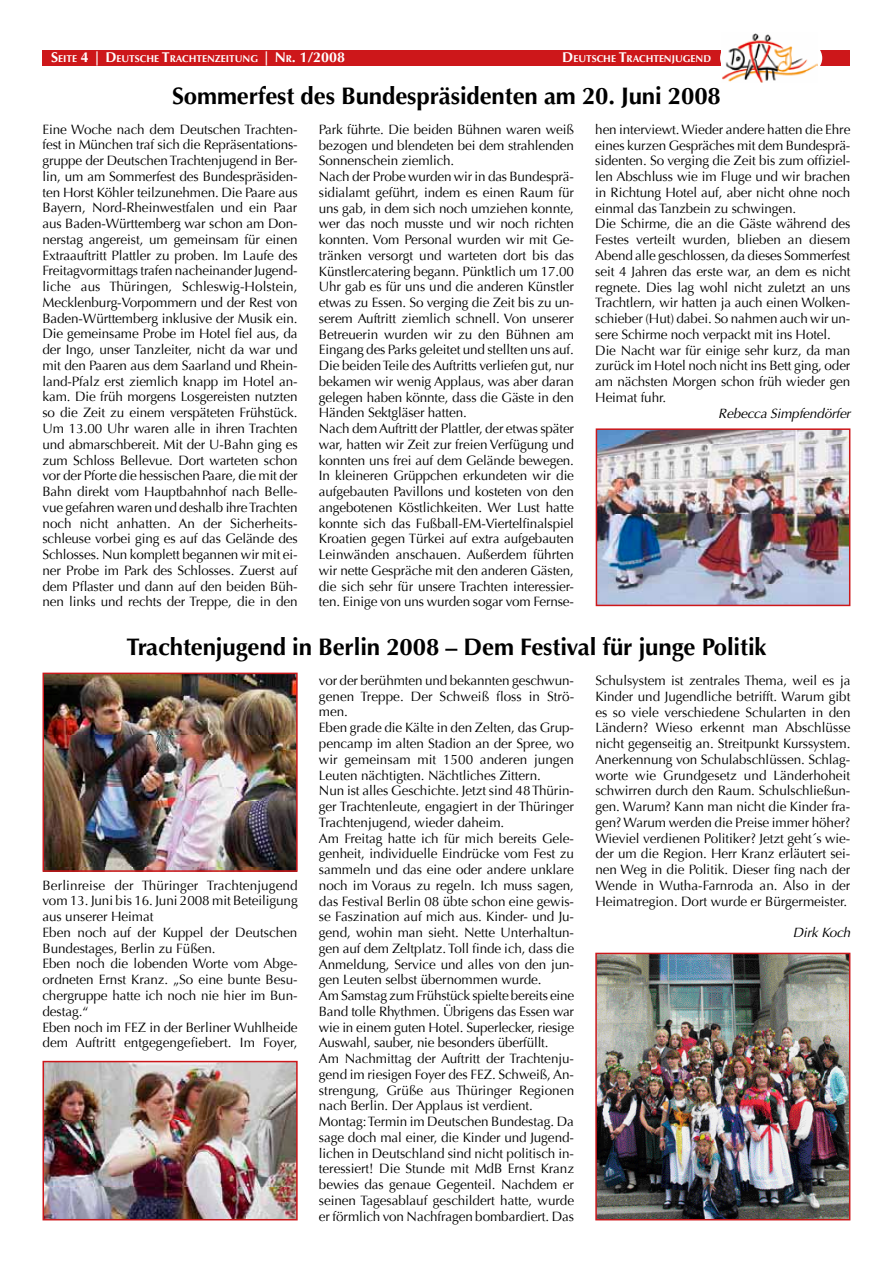
<style>
.page{position:relative;width:893px;height:1263px;background:#fff}
.page>*{position:absolute;margin:0;border:0;box-sizing:border-box;transform-origin:0 0}
.t1{font:700 24px "Optima";letter-spacing:-.005em;color:#000}
.t2{font:13.5px/15.8px "Optima";letter-spacing:-.01em;color:#000}
.t3{font:italic 13.5px "Optima";letter-spacing:-.01em;color:#000}
.t4{font:700 10.05px "Optima";color:#fff}
.s1{font-size:14.25px}
</style>
<div class="page">
<div style="left:43px;top:50px;width:807px;height:16px;background:#cd171a"></div>
<div style="left:720px;top:31px;width:102px;height:54px;background:#fff;border-radius:50%"></div>
<img style="left:722px;top:33px;width:95px;height:50px">
<img style="left:599px;top:431px;width:248px;height:172px">
<div style="left:596px;top:428px;width:254px;height:178px;border:2px solid #cd171a"></div>
<img style="left:46px;top:676px;width:249px;height:193px">
<div style="left:43px;top:673px;width:255px;height:199px;border:2px solid #cd171a"></div>
<img style="left:598px;top:956px;width:249px;height:261px">
<div style="left:595px;top:953px;width:255px;height:267px;border:2px solid #cd171a"></div>
<img style="left:46px;top:1064px;width:249px;height:153px">
<div style="left:43px;top:1061px;width:255px;height:159px;border:2px solid #cd171a"></div>
<p class="t4" style="left:51px;top:53px;width:295px"><span class="s1">S</span>EITE <span class="s1">4 | D</span>EUTSCHE <span class="s1">T</span>RACHTENZEITUNG <span class="s1">| N</span> R<span class="s1">. 1/2008</span></p>
<p class="t4" style="left:562px;top:53px;width:149px"><span class="s1">D</span>EUTSCHE <span class="s1">T</span>RACHTENJUGEND</p>
<h1 class="t1" style="left:172px;top:82px;width:550px">Sommerfest des Bundespräsidenten am 20. Juni 2008</h1>
<p class="t2" style="left:43px;top:121px;width:257px;text-align:justify">Eine Woche nach dem Deutschen Trachten&shy;fest in München traf sich die Repräsentations&shy;gruppe der Deutschen Trachtenjugend in Ber&shy;lin, um am Sommerfest des Bundespräsiden&shy;ten Horst Köhler teilzunehmen. Die Paare aus Bayern, Nord-Rheinwestfalen und ein Paar aus Baden-Württemberg war schon am Don&shy;nerstag angereist, um gemeinsam für einen Extraauftritt Plattler zu proben. Im Laufe des Freitagvormittags trafen nacheinander Jugend&shy;liche aus Thüringen, Schleswig-Holstein, Mecklenburg-Vorpommern und der Rest von Baden-Württemberg inklusive der Musik ein.<br>Die gemeinsame Probe im Hotel fiel aus, da der Ingo, unser Tanzleiter, nicht da war und mit den Paaren aus dem Saarland und Rhein&shy;land-Pfalz erst ziemlich knapp im Hotel an&shy;kam. Die früh morgens Losgereisten nutzten so die Zeit zu einem verspäteten Frühstück.<br>Um 13.00 Uhr waren alle in ihren Trachten und abmarschbereit. Mit der U-Bahn ging es zum Schloss Bellevue. Dort warteten schon vor der Pforte die hessischen Paare, die mit der Bahn direkt vom Hauptbahnhof nach Belle&shy;vue gefahren waren und deshalb ihre Trachten noch nicht anhatten. An der Sicherheits&shy;schleuse vorbei ging es auf das Gelände des Schlosses. Nun komplett begannen wir mit ei&shy;ner Probe im Park des Schlosses. Zuerst auf dem Pflaster und dann auf den beiden Büh&shy;nen links und rechts der Treppe, die in den</p>
<p class="t2" style="left:319px;top:122px;width:257px">Park führte. Die beiden Bühnen waren weiß bezogen und blendeten bei dem strahlenden Sonnenschein ziemlich.<br>Nach der Probe wurden wir in das Bundesprä&shy;sidialamt geführt, indem es einen Raum für uns gab, in dem sich noch umziehen konnte, wer das noch musste und wir noch richten konnten. Vom Personal wurden wir mit Ge&shy;tränken versorgt und warteten dort bis das Künstlercatering begann. Pünktlich um 17.00<br>Uhr gab es für uns und die anderen Künstler etwas zu Essen. So verging die Zeit bis zu un&shy;serem Auftritt ziemlich schnell. Von unserer Betreuerin wurden wir zu den Bühnen am Eingang des Parks geleitet und stellten uns auf.<br>Die beiden Teile des Auftritts verliefen gut, nur bekamen wir wenig Applaus, was aber daran gelegen haben könnte, dass die Gäste in den Händen Sektgläser hatten.<br>Nach dem Auftritt der Plattler, der etwas später war, hatten wir Zeit zur freien Verfügung und konnten uns frei auf dem Gelände bewegen.<br>In kleineren Grüppchen erkundeten wir die aufgebauten Pavillons und kosteten von den angebotenen Köstlichkeiten. Wer Lust hatte konnte sich das Fußball-EM-Viertelfinalspiel Kroatien gegen Türkei auf extra aufgebauten Leinwänden anschauen. Außerdem führten wir nette Gespräche mit den anderen Gästen, die sich sehr für unsere Trachten interessier&shy;ten. Einige von uns wurden sogar vom Fernse-</p>
<p class="t2" style="left:595px;top:122px;width:257px">hen interviewt. Wieder andere hatten die Ehre eines kurzen Gespräches mit dem Bundesprä&shy;sidenten. So verging die Zeit bis zum offiziel&shy;len Abschluss wie im Fluge und wir brachen in Richtung Hotel auf, aber nicht ohne noch einmal das Tanzbein zu schwingen.<br>Die Schirme, die an die Gäste während des Festes verteilt wurden, blieben an diesem Abend alle geschlossen, da dieses Sommerfest seit 4 Jahren das erste war, an dem es nicht regnete. Dies lag wohl nicht zuletzt an uns Trachtlern, wir hatten ja auch einen Wolken&shy;schieber (Hut) dabei. So nahmen auch wir un&shy;sere Schirme noch verpackt mit ins Hotel.<br>Die Nacht war für einige sehr kurz, da man zurück im Hotel noch nicht ins Bett ging, oder am nächsten Morgen schon früh wieder gen Heimat fuhr.</p>
<p class="t3" style="left:718px;top:405px;width:134px">Rebecca Simpfendörfer</p>
<h1 class="t1" style="left:126px;top:633px;width:642px">Trachtenjugend in Berlin 2008 – Dem Festival für junge Politik</h1>
<p class="t2" style="left:43px;top:877px;width:257px">Berlinreise der Thüringer Trachtenjugend vom 13. Juni bis 16. Juni 2008 mit Beteiligung aus unserer Heimat<br>Eben noch auf der Kuppel der Deutschen Bundestages, Berlin zu Füßen.<br>Eben noch die lobenden Worte vom Abge&shy;ordneten Ernst Kranz. „So eine bunte Besu&shy;chergruppe hatte ich noch nie hier im Bun&shy;destag.“<br>Eben noch im FEZ in der Berliner Wuhlheide dem Auftritt entgegengefiebert. Im Foyer,</p>
<p class="t2" style="left:319px;top:673px;width:257px">vor der berühmten und bekannten geschwun&shy;genen Treppe. Der Schweiß floss in Strö&shy;men.<br>Eben grade die Kälte in den Zelten, das Grup&shy;pencamp im alten Stadion an der Spree, wo wir gemeinsam mit 1500 anderen jungen Leuten nächtigten. Nächtliches Zittern.<br>Nun ist alles Geschichte. Jetzt sind 48 Thürin&shy;ger Trachtenleute, engagiert in der Thüringer Trachtenjugend, wieder daheim.<br>Am Freitag hatte ich für mich bereits Gele&shy;genheit, individuelle Eindrücke vom Fest zu sammeln und das eine oder andere unklare noch im Voraus zu regeln. Ich muss sagen, das Festival Berlin 08 übte schon eine gewis&shy;se Faszination auf mich aus. Kinder- und Ju&shy;gend, wohin man sieht. Nette Unterhaltun&shy;gen auf dem Zeltplatz. Toll finde ich, dass die Anmeldung, Service und alles von den jun&shy;gen Leuten selbst übernommen wurde.<br>Am Samstag zum Frühstück spielte bereits eine Band tolle Rhythmen. Übrigens das Essen war wie in einem guten Hotel. Superlecker, riesige Auswahl, sauber, nie besonders überfüllt.<br>Am Nachmittag der Auftritt der Trachtenju&shy;gend im riesigen Foyer des FEZ. Schweiß, An&shy;strengung, Grüße aus Thüringer Regionen nach Berlin. Der Applaus ist verdient.<br>Montag: Termin im Deutschen Bundestag. Da sage doch mal einer, die Kinder und Jugend&shy;lichen in Deutschland sind nicht politisch in&shy;teressiert! Die Stunde mit MdB Ernst Kranz bewies das genaue Gegenteil. Nachdem er seinen Tagesablauf geschildert hatte, wurde er förmlich von Nachfragen bombardiert. Das</p>
<p class="t2" style="left:595px;top:673px;width:257px;text-align:justify">Schulsystem ist zentrales Thema, weil es ja Kinder und Jugendliche betrifft. Warum gibt es so viele verschiedene Schularten in den Ländern? Wieso erkennt man Abschlüsse nicht gegenseitig an. Streitpunkt Kurssystem.<br>Anerkennung von Schulabschlüssen. Schlag&shy;worte wie Grundgesetz und Länderhoheit schwirren durch den Raum. Schulschließun&shy;gen. Warum? Kann man nicht die Kinder fra&shy;gen? Warum werden die Preise immer höher?<br>Wieviel verdienen Politiker? Jetzt geht´s wie&shy;der um die Region. Herr Kranz erläutert sei&shy;nen Weg in die Politik. Dieser fing nach der Wende in Wutha-Farnroda an. Also in der Heimatregion. Dort wurde er Bürgermeister.</p>
<p class="t3" style="left:793px;top:925px;width:59px">Dirk Koch</p>
</div>
